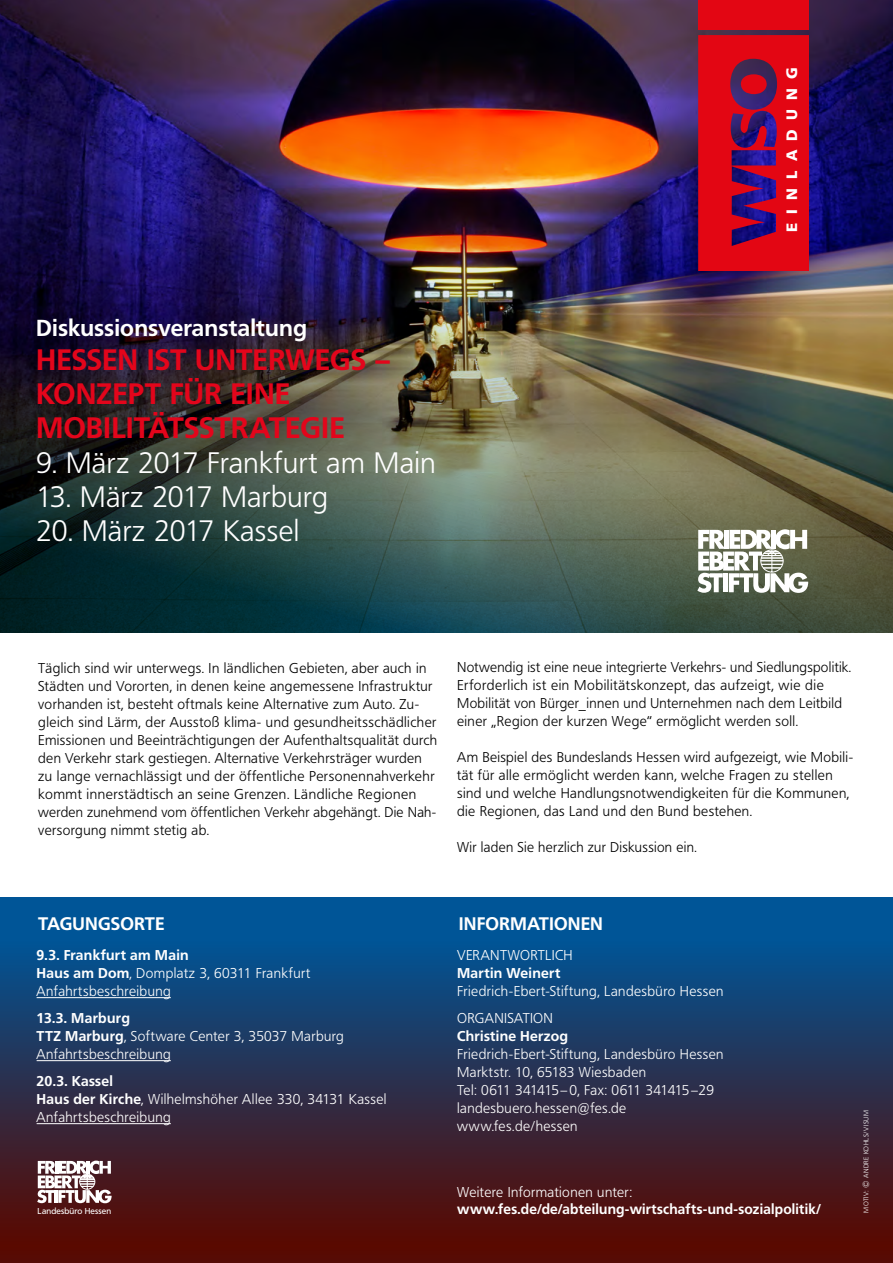
<style>
.page{position:relative;width:893px;height:1263px;background:#fff}
.page>*{position:absolute;margin:0;border:0;box-sizing:border-box;transform-origin:0 0}
.t1{font:300 29.25px "Frutiger BQ";letter-spacing:.015em;color:#fff}
.t2{font:700 29.25px/34.2px "Frutiger BQ";color:#e3051b}
.t3{font:700 22.95px "Frutiger BQ";letter-spacing:.01em;color:#fff}
.t4{font:700 18px "Frutiger BQ";letter-spacing:.005em;color:#fff}
.t5{font:900 15px "Frutiger BQ";letter-spacing:.61em;color:#fff}
.t6{font:300 14.1px/18px "Frutiger BQ";letter-spacing:.03em;color:#000}
.t7{font:300 14.1px "Frutiger BQ";letter-spacing:.03em;color:#fff}
.t8{font:700 14.1px "Frutiger BQ";letter-spacing:.02em;color:#fff}
.t9{font:300 14.1px "Frutiger BQ";letter-spacing:-.04em;color:#fff}
.t10{font:8.55px "Frutiger BQ";letter-spacing:.015em;color:#fff}
.t11{font:300 6.75px "Frutiger BQ";letter-spacing:.06em;color:#fff}
.s1{font-weight:700}
.s2{font-size:9px}
</style>
<div class="page">
<div style="left:0;top:897px;width:893px;height:366px;background:linear-gradient(to bottom,#005ca6,#5d0500)"></div>
<svg style="left:37px;top:1160px;width:75px;height:43px"></svg>
<hr style="left:37px;top:997px;width:134px;height:1px;background:#fff">
<hr style="left:37px;top:1060px;width:134px;height:1px;background:#fff">
<hr style="left:37px;top:1123px;width:134px;height:1px;background:#fff">
<img style="left:0;top:0;width:893px;height:633px">
<div style="left:698px;top:0;width:111px;height:30px;background:#e30613"></div>
<svg style="left:698px;top:35px;width:111px;height:236px"></svg>
<svg style="left:697px;top:529px;width:111px;height:64px"></svg>
<p class="t3" style="left:36px;top:314px;width:272px">Diskussionsveranstaltung</p>
<p class="t2" style="left:36px;top:343px;width:356px">HESSEN IST UNTERWEGS –<br>KONZEPT FÜR EINE<br>MOBILITÄTSSTRATEGIE</p>
<p class="t1" style="left:36px;top:445px;width:401px">9. März 2017 Frankfurt am Main</p>
<p class="t1" style="left:36px;top:480px;width:293px">13. März 2017 Marburg</p>
<p class="t1" style="left:36px;top:514px;width:265px">20. März 2017 Kassel</p>
<p class="t5" style="left:783px;top:232px;width:166px;rotate:-90deg">EINLADUNG</p>
<p class="t6" style="left:38px;top:660px;width:400px">Täglich sind wir unterwegs. In ländlichen Gebieten, aber auch in Städten und Vororten, in denen keine angemessene Infrastruktur vorhanden ist, besteht oftmals keine Alternative zum Auto. Zu&shy;gleich sind Lärm, der Ausstoß klima- und gesundheitsschädlicher Emissionen und Beeinträchtigungen der Aufenthaltsqualität durch den Verkehr stark gestiegen. Alternative Verkehrsträger wurden zu lange vernachlässigt und der öffentliche Personennahverkehr kommt innerstädtisch an seine Grenzen. Ländliche Regionen werden zunehmend vom öffentlichen Verkehr abgehängt. Die Nah&shy;versorgung nimmt stetig ab.</p>
<p class="t6" style="left:457px;top:659px;width:396px">Notwendig ist eine neue integrierte Verkehrs- und Siedlungspolitik.</p>
<p class="t6" style="left:457px;top:677px;width:386px">Erforderlich ist ein Mobilitätskonzept, das aufzeigt, wie die<br>Mobilität von Bürger_innen und Unternehmen nach dem Leitbild einer „Region der kurzen Wege“ ermöglicht werden soll.</p>
<p class="t6" style="left:457px;top:749px;width:397px">Am Beispiel des Bundeslands Hessen wird aufgezeigt, wie Mobili&shy;tät für alle ermöglicht werden kann, welche Fragen zu stellen sind und welche Handlungsnotwendigkeiten für die Kommunen, die Regionen, das Land und den Bund bestehen.</p>
<p class="t6" style="left:457px;top:839px;width:241px">Wir laden Sie herzlich zur Diskussion ein.</p>
<p class="t4" style="left:38px;top:913px;width:128px">TAGUNGSORTE</p>
<p class="t8" style="left:37px;top:947px;width:154px">9.3. Frankfurt am Main</p>
<p class="t7" style="left:37px;top:965px;width:275px"><span class="s1">Haus am Dom</span>, Domplatz 3, 60311 Frankfurt</p>
<p class="t7" style="left:37px;top:983px;width:136px">Anfahrtsbeschreibung</p>
<p class="t8" style="left:37px;top:1010px;width:95px">13.3. Marburg</p>
<p class="t7" style="left:37px;top:1028px;width:309px"><span class="s1">TTZ Marburg</span>, Software Center 3, 35037 Marburg</p>
<p class="t7" style="left:37px;top:1046px;width:136px">Anfahrtsbeschreibung</p>
<p class="t8" style="left:37px;top:1073px;width:78px">20.3. Kassel</p>
<p class="t7" style="left:37px;top:1091px;width:351px"><span class="s1">Haus der Kirche</span>, Wilhelmshöher Allee 330, 34131 Kassel</p>
<p class="t7" style="left:37px;top:1109px;width:136px">Anfahrtsbeschreibung</p>
<p class="t4" style="left:459px;top:913px;width:146px">INFORMATIONEN</p>
<p class="t7" style="left:457px;top:947px;width:117px">VERANTWORTLICH</p>
<p class="t8" style="left:457px;top:965px;width:105px">Martin Weinert</p>
<p class="t7" style="left:457px;top:983px;width:268px">Friedrich-Ebert-Stiftung, Landesbüro Hessen</p>
<p class="t7" style="left:457px;top:1010px;width:97px">ORGANISATION</p>
<p class="t8" style="left:457px;top:1028px;width:113px">Christine Herzog</p>
<p class="t7" style="left:457px;top:1046px;width:268px">Friedrich-Ebert-Stiftung, Landesbüro Hessen</p>
<p class="t7" style="left:457px;top:1064px;width:191px">Marktstr. 10, 65183 Wiesbaden</p>
<p class="t9" style="left:457px;top:1082px;width:258px">Tel: 0611 341415–0, Fax: 0611 341415–29</p>
<p class="t7" style="left:457px;top:1100px;width:171px">landesbuero.hessen@fes.de</p>
<p class="t7" style="left:457px;top:1118px;width:122px">www.fes.de/hessen</p>
<p class="t11" style="left:862px;top:1212px;width:104px;rotate:-90deg">MOTIV: <span class="s2">©</span> ANDRE KOHLS/VISUM</p>
<p class="t7" style="left:457px;top:1184px;width:176px">Weitere Informationen unter:</p>
<p class="t10" style="left:38px;top:1206px;width:75px">Landesbüro Hessen</p>
<p class="t8" style="left:457px;top:1200px;width:366px">www.fes.de/de/abteilung-wirtschafts-und-sozialpolitik/</p>
</div>
